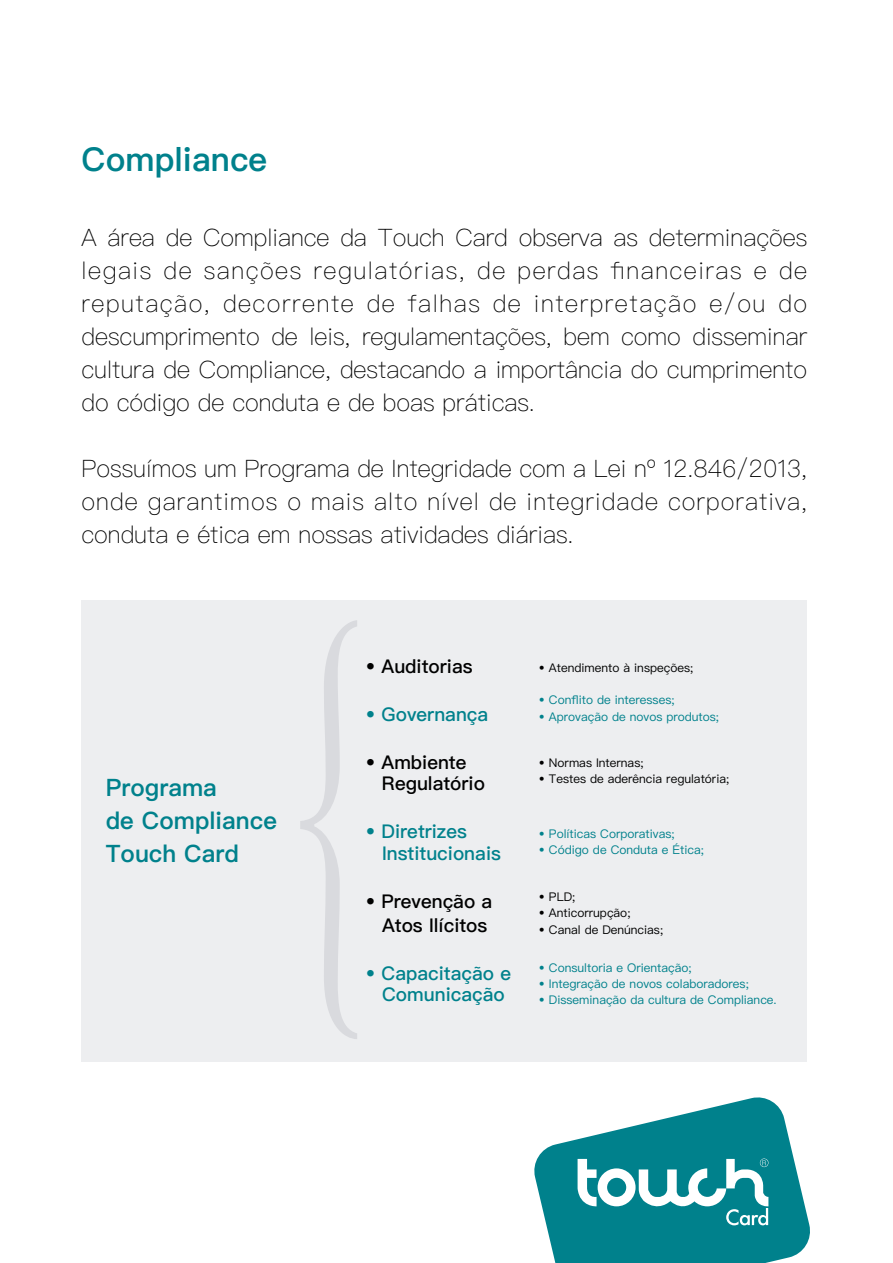
<style>
.page{position:relative;width:893px;height:1263px;background:#fff}
.page>*{position:absolute;margin:0;border:0;box-sizing:border-box;transform-origin:0 0}
.t1{font:600 33px "Ping Fang TC";color:#00818c}
.t2{font:100 24px/33px "Ping Fang TC";color:#000;text-align:justify}
.t3{font:600 24px/33px "Ping Fang TC";color:#00818c}
.t4{font:500 18.9px/22.5px "Ping Fang TC";color:#00818c}
.t5{font:500 18.9px/21px "Ping Fang TC";color:#000}
.t6{font:12px "Ping Fang TC";color:#00818c}
.t7{font:12px "Ping Fang TC";color:#000}
</style>
<div class="page">
<svg style="left:534px;top:1097px;width:276px;height:166px;fill:#00818c"></svg>
<svg style="left:578px;top:1158px;width:190px;height:67px"></svg>
<div style="left:82px;top:600px;width:725px;height:462px;background:#edeef0"></div>
<svg style="left:300px;top:620px;width:57px;height:419px"></svg>
<h1 class="t1" style="left:82px;top:139px;width:187px">Compliance</h1>
<p class="t2" style="left:82px;top:221px;width:727px">A área de Compliance da Touch Card observa as determinações legais de sanções regulatórias, de perdas financeiras e de reputação, decorrente de falhas de interpretação e/ou do descumprimento de leis, regulamentações, bem como disseminar cultura de Compliance, destacando a importância do cumprimento do código de conduta e de boas práticas.</p>
<p class="t2" style="left:82px;top:452px;width:727px">Possuímos um Programa de Integridade com a Lei nº 12.846/2013, onde garantimos o mais alto nível de integridade corporativa, conduta e ética em nossas atividades diárias.</p>
<p class="t3" style="left:106px;top:770px;width:173px">Programa<br>de Compliance<br>Touch Card</p>
<p class="t5" style="left:366px;top:655px;width:108px">• Auditorias</p>
<p class="t4" style="left:366px;top:702px;width:124px">• Governança</p>
<p class="t5" style="left:382px;top:751px;width:105px;text-indent:-16px">• Ambiente<br>Regulatório</p>
<p class="t4" style="left:382px;top:819px;width:120px;text-indent:-16px">• Diretrizes<br>Institucionais</p>
<p class="t5" style="left:366px;top:889px;width:128px;line-height:24px;text-align:center">• Prevenção a<br>Atos Ilícitos</p>
<p class="t4" style="left:366px;top:962px;width:147px;line-height:21px;text-align:center">• Capacitação e<br>Comunicação</p>
<p class="t7" style="left:539px;top:661px;width:156px">• Atendimento à inspeções;</p>
<p class="t6" style="left:539px;top:693px;width:137px">• Conflito de interesses;</p>
<p class="t6" style="left:539px;top:709px;width:182px">• Aprovação de novos produtos;</p>
<p class="t7" style="left:539px;top:755px;width:106px">• Normas Internas;</p>
<p class="t7" style="left:539px;top:771px;width:192px">• Testes de aderência regulatória;</p>
<p class="t6" style="left:539px;top:826px;width:137px">• Políticas Corporativas;</p>
<p class="t6" style="left:539px;top:842px;width:166px">• Código de Conduta e Ética;</p>
<p class="t7" style="left:539px;top:890px;width:38px">• PLD;</p>
<p class="t7" style="left:539px;top:906px;width:93px">• Anticorrupção;</p>
<p class="t7" style="left:539px;top:922px;width:126px">• Canal de Denúncias;</p>
<p class="t6" style="left:539px;top:960px;width:154px">• Consultoria e Orientação;</p>
<p class="t6" style="left:539px;top:976px;width:211px">• Integração de novos colaboradores;</p>
<p class="t6" style="left:539px;top:992px;width:239px">• Disseminação da cultura de Compliance.</p>
</div>
